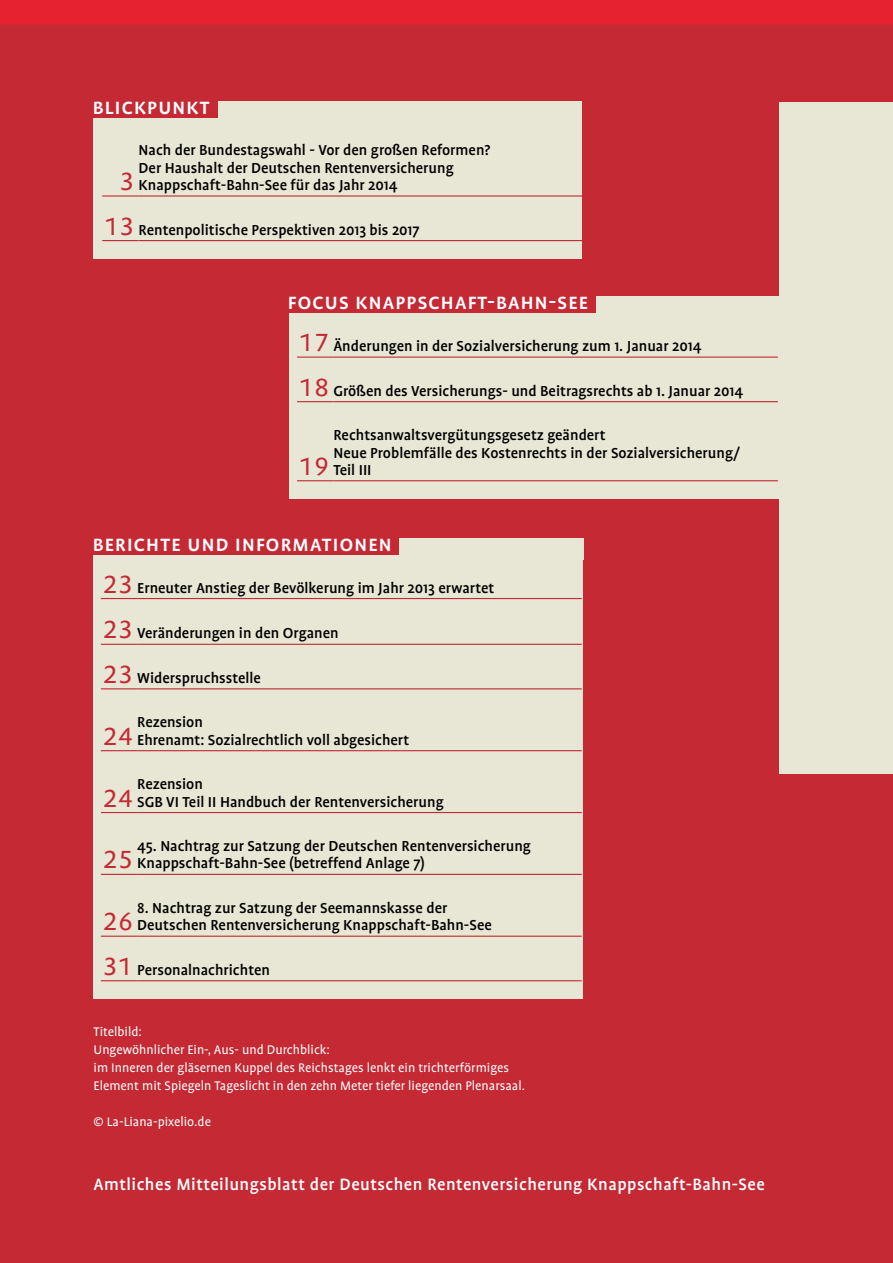
<style>
.page{position:relative;width:893px;height:1263px;background:#fff}
.page>*{position:absolute;margin:0;border:0;box-sizing:border-box;transform-origin:0 0}
.t1{font:500 24px "Profile SC";letter-spacing:.025em;color:#fff}
.t2{font:24px "DTL Prokyon T";letter-spacing:.025em;color:#c42934}
.t3{font:500 18.75px "Profile";letter-spacing:.025em;color:#fff}
.t4{font:500 16.5px/17.2px "Profile";color:#000}
.t5{font:14.25px/18px "Profile";color:#fff}
.s1{font-family:"DTL Prokyon T";font-weight:400;font-size:24px;color:#c42934}
</style>
<div class="page">
<div style="left:0;top:0;width:893px;height:102px;background:#c42934"></div>
<div style="left:0;top:0;width:893px;height:24px;background:#e62230"></div>
<div style="left:0;top:94px;width:893px;height:1169px;background:#c42934"></div>
<div style="left:94px;top:118px;width:488px;height:140px;background:#e8e6d4"></div>
<div style="left:218px;top:102px;width:364px;height:21px;background:#e8e6d4"></div>
<div style="left:779px;top:102px;width:114px;height:672px;background:#e8e6d4"></div>
<hr style="left:102px;top:195px;width:37px;height:2px;background:#c42934">
<hr style="left:139px;top:195px;width:444px;height:2px;background:#c42934">
<hr style="left:102px;top:240px;width:37px;height:1px;background:#c42934">
<hr style="left:139px;top:240px;width:444px;height:1px;background:#c42934">
<div style="left:289px;top:313px;width:497px;height:186px;background:#e8e6d4"></div>
<div style="left:596px;top:297px;width:191px;height:21px;background:#e8e6d4"></div>
<hr style="left:297px;top:357px;width:36px;height:1px;background:#c42934">
<hr style="left:333px;top:357px;width:445px;height:1px;background:#c42934">
<hr style="left:297px;top:401px;width:36px;height:1px;background:#c42934">
<hr style="left:333px;top:401px;width:445px;height:1px;background:#c42934">
<hr style="left:297px;top:480px;width:36px;height:1px;background:#c42934">
<hr style="left:333px;top:480px;width:445px;height:1px;background:#c42934">
<div style="left:94px;top:555px;width:489px;height:444px;background:#e8e6d4"></div>
<div style="left:399px;top:538px;width:184px;height:21px;background:#e8e6d4"></div>
<hr style="left:101px;top:644px;width:36px;height:1px;background:#c42934">
<hr style="left:137px;top:644px;width:445px;height:1px;background:#c42934">
<hr style="left:101px;top:688px;width:36px;height:1px;background:#c42934">
<hr style="left:137px;top:688px;width:445px;height:1px;background:#c42934">
<hr style="left:101px;top:750px;width:36px;height:1px;background:#c42934">
<hr style="left:137px;top:750px;width:445px;height:1px;background:#c42934">
<hr style="left:101px;top:812px;width:36px;height:1px;background:#c42934">
<hr style="left:137px;top:812px;width:445px;height:1px;background:#c42934">
<hr style="left:101px;top:874px;width:36px;height:1px;background:#c42934">
<hr style="left:137px;top:874px;width:445px;height:1px;background:#c42934">
<hr style="left:101px;top:936px;width:36px;height:1px;background:#c42934">
<hr style="left:137px;top:936px;width:445px;height:1px;background:#c42934">
<hr style="left:101px;top:980px;width:36px;height:1px;background:#c42934">
<hr style="left:137px;top:980px;width:445px;height:1px;background:#c42934">
<hr style="left:101px;top:598px;width:36px;height:1px;background:#c42934">
<hr style="left:137px;top:598px;width:445px;height:1px;background:#c42934">
<h1 class="t1" style="left:92px;top:94px;width:119px">blickpunkt</h1>
<p class="t4" style="left:139px;top:142px;width:353px">Nach der Bundestagswahl - Vor den großen Reformen?<br>Der Haushalt der Deutschen Rentenversicherung<br>Knappschaft-Bahn-See für das Jahr 2014</p>
<p class="t4" style="left:105px;top:221px;width:317px"><span class="s1">13</span> Rentenpolitische Perspektiven 2013 bis 2017</p>
<h1 class="t2" style="left:120px;top:166px;width:16px">3</h1>
<h1 class="t1" style="left:288px;top:289px;width:302px">focus knappschaft-bahn-see</h1>
<p class="t4" style="left:299px;top:337px;width:403px"><span class="s1">17</span> Änderungen in der Sozialversicherung zum 1. Januar 2014</p>
<p class="t4" style="left:299px;top:382px;width:445px"><span class="s1">18</span> Größen des Versicherungs- und Beitragsrechts ab 1. Januar 2014</p>
<p class="t4" style="left:333px;top:427px;width:408px">Rechtsanwaltsvergütungsgesetz geändert<br>Neue Problemfälle des Kostenrechts in der Sozialversicherung/<br>Teil III</p>
<h1 class="t2" style="left:299px;top:450px;width:31px">19</h1>
<h1 class="t1" style="left:92px;top:531px;width:301px">berichte und informationen</h1>
<p class="t4" style="left:103px;top:579px;width:392px"><span class="s1">23</span> Erneuter Anstieg der Bevölkerung im Jahr 2013 erwartet</p>
<p class="t4" style="left:103px;top:625px;width:237px"><span class="s1">23</span> Veränderungen in den Organen</p>
<p class="t4" style="left:103px;top:669px;width:159px"><span class="s1">23</span> Widerspruchsstelle</p>
<h1 class="t2" style="left:103px;top:720px;width:31px">24</h1>
<p class="t4" style="left:137px;top:714px;width:274px">Rezension<br>Ehrenamt: Sozialrechtlich voll abgesichert</p>
<h1 class="t2" style="left:103px;top:782px;width:31px">24</h1>
<p class="t4" style="left:137px;top:776px;width:308px">Rezension<br>SGB VI Teil II Handbuch der Rentenversicherung</p>
<h1 class="t2" style="left:103px;top:844px;width:31px">25</h1>
<p class="t4" style="left:137px;top:837px;width:395px">45. Nachtrag zur Satzung der Deutschen Rentenversicherung<br>Knappschaft-Bahn-See (betreffend Anlage 7)</p>
<h1 class="t2" style="left:103px;top:906px;width:31px">26</h1>
<p class="t4" style="left:137px;top:899px;width:356px">8. Nachtrag zur Satzung der Seemannskasse der<br>Deutschen Rentenversicherung Knappschaft-Bahn-See</p>
<p class="t4" style="left:103px;top:961px;width:168px"><span class="s1">31</span> Personalnachrichten</p>
<p class="t5" style="left:94px;top:1022px;width:433px">Titelbild:<br>Ungewöhnlicher Ein-, Aus- und Durchblick:<br>im Inneren der gläsernen Kuppel des Reichstages lenkt ein trichterförmiges Element mit Spiegeln Tageslicht in den zehn Meter tiefer liegenden Plenarsaal.</p>
<p class="t5" style="left:94px;top:1112px;width:119px">© La-Liana-pixelio.de</p>
<p class="t3" style="left:94px;top:1174px;width:673px">Amtliches Mitteilungsblatt der Deutschen Rentenversicherung Knappschaft-Bahn-See</p>
</div>
